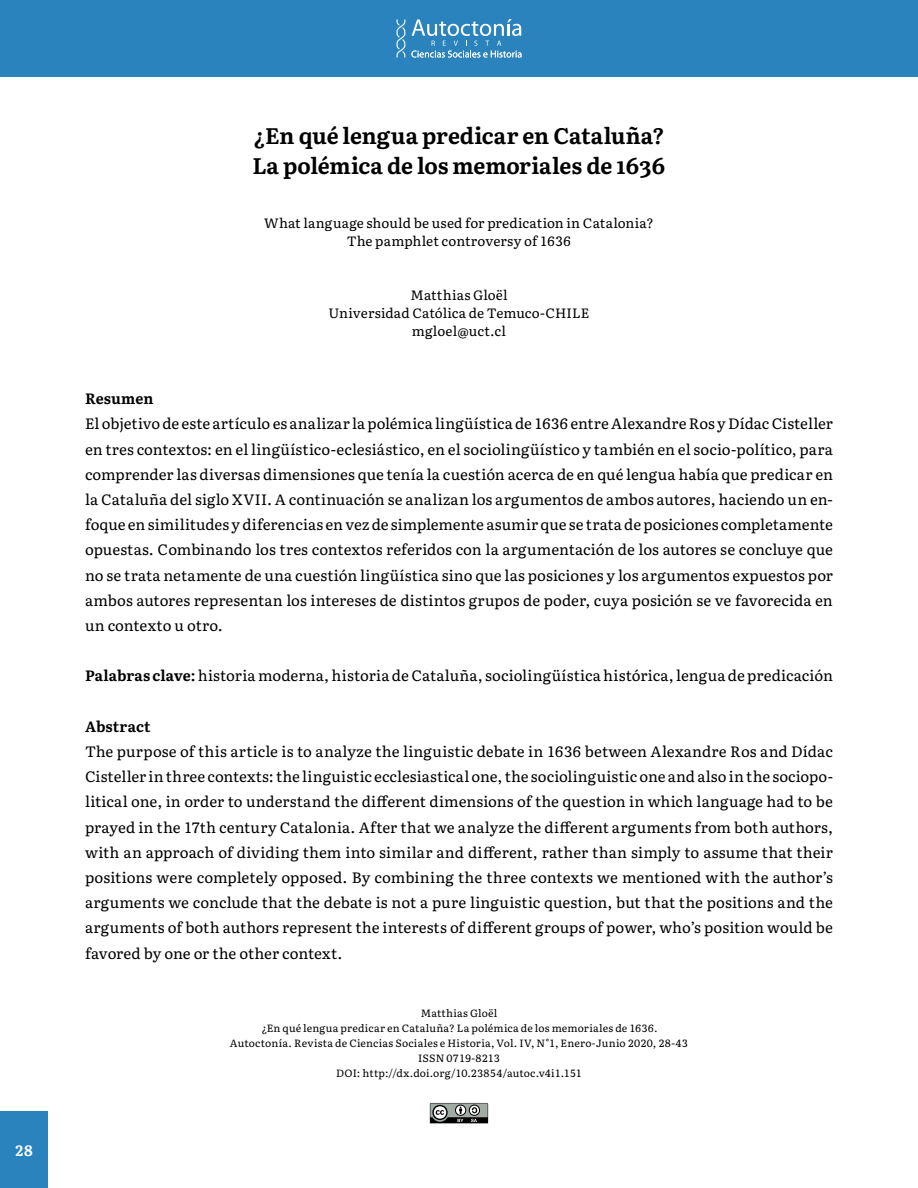
<style>
.page{position:relative;width:918px;height:1188px;background:#fff}
.page>*{position:absolute;margin:0;border:0;box-sizing:border-box;transform-origin:0 0}
.t1{font:700 22.5px/30px "Literata";letter-spacing:-.005em;color:#000001}
.t2{font:15px/25.2px "Literata";letter-spacing:.01em;color:#000001;text-align:justify}
.t3{font:700 15px "Literata";letter-spacing:.005em;color:#000001}
.t4{font:700 15px "Literata";color:#fff}
.t5{font:13.5px/18px "Literata";letter-spacing:.01em;color:#000001;text-align:center}
.t6{font:10.5px/15px "Literata";letter-spacing:.02em;color:#000001;text-align:center}
.s1{font-weight:700}
</style>
<div class="page">
<div style="left:0;top:1111px;width:48px;height:77px;background:#2a83bd"></div>
<div style="left:0;top:0;width:918px;height:77px;background:#2a83bd"></div>
<svg style="left:396px;top:19px;width:126px;height:39px"></svg>
<svg style="left:430px;top:1103px;width:58px;height:20px"></svg>
<p class="t4" style="left:15px;top:1138px;width:19px">28</p>
<h1 class="t1" style="left:252px;top:120px;width:415px">¿En qué lengua predicar en Cataluña?<br>La polémica de los memoriales de 1636</h1>
<p class="t5" style="left:264px;top:214px;width:391px">What language should be used for predication in Catalonia?<br>The pamphlet controversy of 1636</p>
<p class="t5" style="left:329px;top:286px;width:262px">Matthias Gloël<br>Universidad Católica de Temuco-CHILE mgloel@uct.cl</p>
<p class="t3" style="left:85px;top:386px;width:70px">Resumen</p>
<p class="t2" style="left:85px;top:410px;width:750px">El objetivo de este artículo es analizar la polémica lingüística de 1636 entre Alexandre Ros y Dídac Cisteller en tres contextos: en el lingüístico-eclesiástico, en el sociolingüístico y también en el socio-político, para comprender las diversas dimensiones que tenía la cuestión acerca de en qué lengua había que predicar en la Cataluña del siglo XVII. A continuación se analizan los argumentos de ambos autores, haciendo un en&shy;foque en similitudes y diferencias en vez de simplemente asumir que se trata de posiciones completamente opuestas. Combinando los tres contextos referidos con la argumentación de los autores se concluye que no se trata netamente de una cuestión lingüística sino que las posiciones y los argumentos expuestos por ambos autores representan los intereses de distintos grupos de poder, cuya posición se ve favorecida en un contexto u otro.</p>
<p class="t2" style="left:85px;top:662px;width:749px"><span class="s1">Palabras clave:</span> historia moderna, historia de Cataluña, sociolingüística histórica, lengua de predicación</p>
<p class="t3" style="left:85px;top:714px;width:67px">Abstract</p>
<p class="t2" style="left:85px;top:738px;width:750px">The purpose of this article is to analyze the linguistic debate in 1636 between Alexandre Ros and Dídac Cisteller in three contexts: the linguistic ecclesiastical one, the sociolinguistic one and also in the sociopo&shy;litical one, in order to understand the different dimensions of the question in which language had to be prayed in the 17th century Catalonia. After that we analyze the different arguments from both authors, with an approach of dividing them into similar and different, rather than simply to assume that their positions were completely opposed. By combining the three contexts we mentioned with the author’s arguments we conclude that the debate is not a pure linguistic question, but that the positions and the arguments of both authors represent the interests of different groups of power, who’s position would be favored by one or the other context.</p>
<p class="t6" style="left:230px;top:1005px;width:460px">Matthias Gloël<br>¿En qué lengua predicar en Cataluña? La polémica de los memoriales de 1636.<br>Autoctonía. Revista de Ciencias Sociales e Historia, Vol. IV, N°1, Enero-Junio 2020, 28-43<br>ISSN 0719-8213<br>DOI: http://dx.doi.org/10.23854/autoc.v4i1.151</p>
</div>
